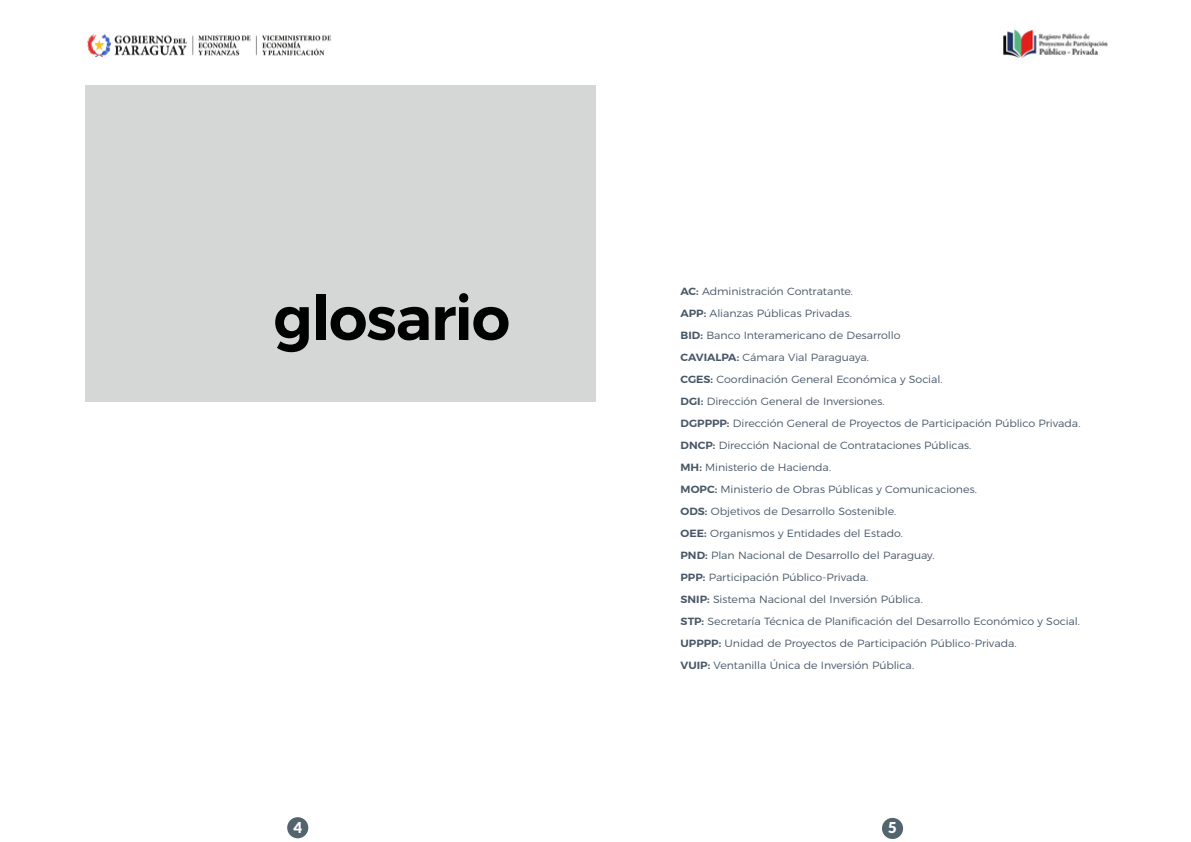
<style>
.page{position:relative;width:1191px;height:842px;background:#fff}
.page>*{position:absolute;margin:0;border:0;box-sizing:border-box;transform-origin:0 0}
.t1{font:600 61px "Montserrat";letter-spacing:-.02em;color:#000}
.t2{font:900 15px "Lato";color:#fff}
.t3{font:300 10.4px/22px "Montserrat";letter-spacing:-.005em;color:#485767;scale:1.05 1}
.s1{font-weight:600}
</style>
<div class="page">
<img style="left:87px;top:34px;width:245px;height:24px">
<img style="left:1003px;top:29px;width:105px;height:30px">
<div style="left:85px;top:85px;width:511px;height:316px;background:#d5d7d6"></div>
<div style="left:882px;top:818px;width:21px;height:21px;background:#52646d;border-radius:50%"></div>
<div style="left:287px;top:817px;width:21px;height:21px;background:#52646d;border-radius:50%"></div>
<h1 class="t1" style="left:273px;top:269px;width:238px">glosario</h1>
<p class="t3" style="left:680px;top:279px;width:382px"><span class="s1">AC:</span> Administración Contratante.<br><span class="s1">APP:</span> Alianzas Públicas Privadas.<br><span class="s1">BID:</span> Banco Interamericano de Desarrollo<br><span class="s1">CAVIALPA:</span> Cámara Vial Paraguaya.<br><span class="s1">CGES:</span> Coordinación General Económica y Social.<br><span class="s1">DGI:</span> Dirección General de Inversiones.<br><span class="s1">DGPPPP:</span> Dirección General de Proyectos de Participación Público Privada.<br><span class="s1">DNCP:</span> Dirección Nacional de Contrataciones Públicas.<br><span class="s1">MH:</span> Ministerio de Hacienda.<br><span class="s1">MOPC:</span> Ministerio de Obras Públicas y Comunicaciones.<br><span class="s1">ODS:</span> Objetivos de Desarrollo Sostenible.<br><span class="s1">OEE:</span> Organismos y Entidades del Estado.<br><span class="s1">PND:</span> Plan Nacional de Desarrollo del Paraguay.<br><span class="s1">PPP:</span> Participación Público-Privada.<br><span class="s1">SNIP:</span> Sistema Nacional del Inversión Pública.<br><span class="s1">STP:</span> Secretaría Técnica de Planificación del Desarrollo Económico y Social.<br><span class="s1">UPPPP:</span> Unidad de Proyectos de Participación Público-Privada.<br><span class="s1">VUIP:</span> Ventanilla Única de Inversión Pública.</p>
<h2 class="t2" style="left:293px;top:818px;width:10px">4</h2>
<h2 class="t2" style="left:888px;top:819px;width:10px">5</h2>
</div>
